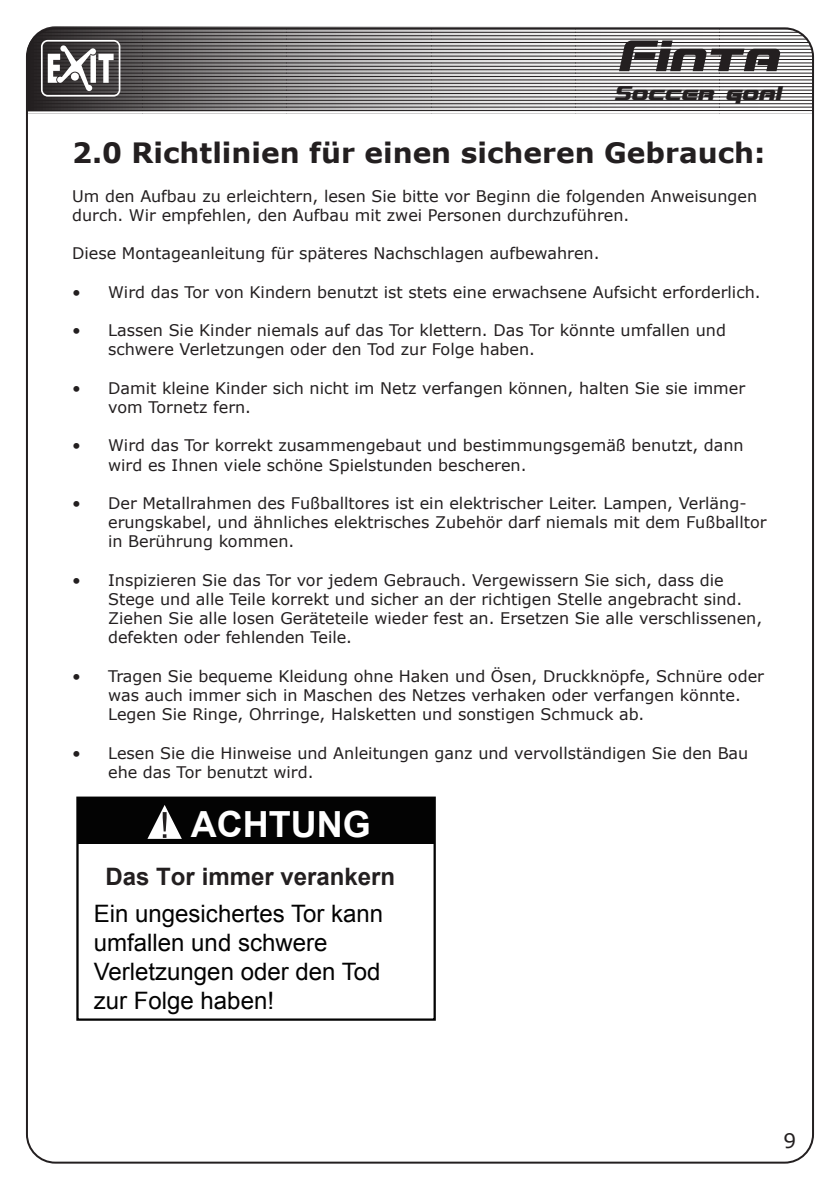
<style>
.page{position:relative;width:840px;height:1191px;background:#fff}
.page>*{position:absolute;margin:0;border:0;box-sizing:border-box;transform-origin:0 0}
.t1{font:italic 53.2px "Blaster Infinite";color:#231f20}
.t2{font:700 36px "Arial";color:#fff}
.t3{font:700 28px "Verdana";color:#231f20}
.t4{font:24px/28.8px "Arial";color:#030303}
.t5{font:700 24px "Arial";color:#231f20}
.t6{font:italic 24px "Blaster Infinite";color:#231f20}
.t7{font:20px "Verdana";color:#231f20}
.t8{font:16px/19.2px "Verdana";color:#231f20}
</style>
<div class="page">
<svg style="left:29px;top:111px;width:691px;height:1px"></svg>
<svg style="left:29px;top:26px;width:783px;height:85px"></svg>
<svg style="left:41px;top:40px;width:79px;height:57px"></svg>
<div style="left:76px;top:796px;width:359px;height:224px;border:2px solid #030303"></div>
<div style="left:77px;top:797px;width:357px;height:47px;background:#030303"></div>
<svg style="left:147px;top:805px;width:35px;height:34px"></svg>
<h1 class="t1" style="left:616px;top:30px;width:163px">Finta</h1>
<h3 class="t6" style="left:614px;top:81px;width:168px">Soccer goal</h3>
<h3 class="t3" style="left:72px;top:133px;width:694px">2.0 Richtlinien für einen sicheren Gebrauch:</h3>
<p class="t8" style="left:72px;top:186px;width:686px">Um den Aufbau zu erleichtern, lesen Sie bitte vor Beginn die folgenden Anweisungen durch. Wir empfehlen, den Aufbau mit zwei Personen durchzuführen.</p>
<p class="t8" style="left:72px;top:244px;width:528px">Diese Montageanleitung für späteres Nachschlagen aufbewahren.</p>
<p class="t8" style="left:72px;top:282px;width:689px">• Wird das Tor von Kindern benutzt ist stets eine erwachsene Aufsicht erforderlich.</p>
<p class="t8" style="left:108px;top:320px;width:619px;text-indent:-36px">• Lassen Sie Kinder niemals auf das Tor klettern. Das Tor könnte umfallen und schwere Verletzungen oder den Tod zur Folge haben.</p>
<p class="t8" style="left:108px;top:378px;width:638px;text-indent:-36px">• Damit kleine Kinder sich nicht im Netz verfangen können, halten Sie sie immer vom Tornetz fern.</p>
<p class="t8" style="left:108px;top:436px;width:636px;text-indent:-36px">• Wird das Tor korrekt zusammengebaut und bestimmungsgemäß benutzt, dann wird es Ihnen viele schöne Spielstunden bescheren.</p>
<p class="t8" style="left:108px;top:493px;width:659px;text-indent:-36px">• Der Metallrahmen des Fußballtores ist ein elektrischer Leiter. Lampen, Verläng&shy;erungskabel, und ähnliches elektrisches Zubehör darf niemals mit dem Fußballtor in Berührung kommen.</p>
<p class="t8" style="left:108px;top:570px;width:655px;text-indent:-36px">• Inspizieren Sie das Tor vor jedem Gebrauch. Vergewissern Sie sich, dass die Stege und alle Teile korrekt und sicher an der richtigen Stelle angebracht sind.<br>Ziehen Sie alle losen Geräteteile wieder fest an. Ersetzen Sie alle verschlissenen, defekten oder fehlenden Teile.</p>
<p class="t8" style="left:108px;top:666px;width:657px;text-indent:-36px">• Tragen Sie bequeme Kleidung ohne Haken und Ösen, Druckknöpfe, Schnüre oder was auch immer sich in Maschen des Netzes verhaken oder verfangen könnte.<br>Legen Sie Ringe, Ohrringe, Halsketten und sonstigen Schmuck ab.</p>
<p class="t8" style="left:108px;top:743px;width:641px;text-indent:-36px">• Lesen Sie die Hinweise und Anleitungen ganz und vervollständigen Sie den Bau ehe das Tor benutzt wird.</p>
<h2 class="t2" style="left:191px;top:800px;width:181px">ACHTUNG</h2>
<h3 class="t5" style="left:105px;top:860px;width:291px">Das Tor immer verankern</h3>
<h3 class="t4" style="left:94px;top:899px;width:291px">Ein ungesichertes Tor kann umfallen und schwere<br>Verletzungen oder den Tod zur Folge haben!</h3>
<p class="t7" style="left:783px;top:1127px;width:14px">9</p>
</div>
